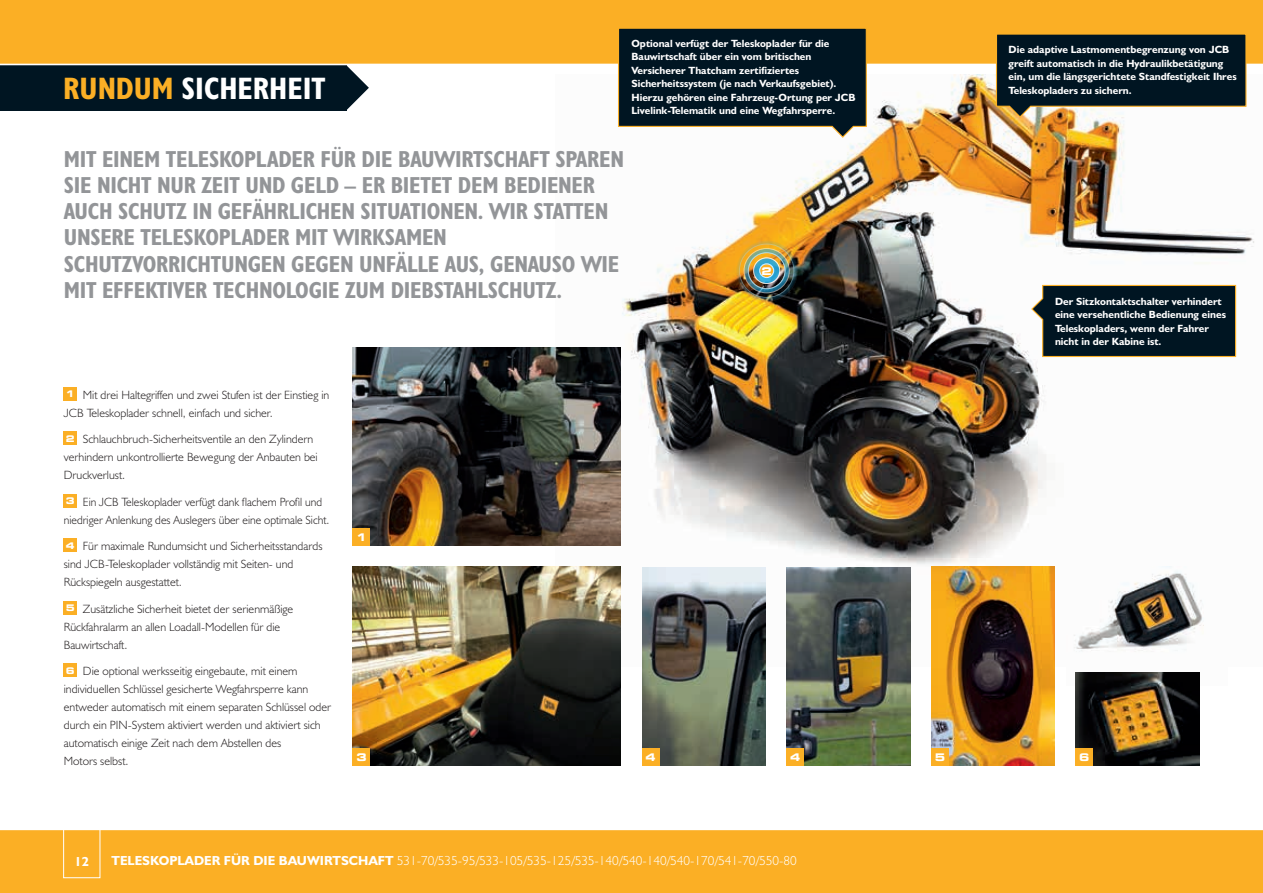
<style>
.page{position:relative;width:1263px;height:893px;background:#fff}
.page>*{position:absolute;margin:0;border:0;box-sizing:border-box;transform-origin:0 0}
.t1{font:31.2px "JCB Bold Condensed";color:#fff}
.t2{font:23.25px/26.2px "JCB Bold Condensed";letter-spacing:-.01em;color:#939598}
.t3{font:13.2px "JCB Light";color:#fff}
.t4{font:13.2px "JCB Bold";color:#fff}
.t5{font:12px/18px "JCB Light";color:#231f20}
.t6{font:10.5px/13.5px "JCB Bold";color:#fff}
.t7{font:700 expanded 10.5px "Square 721 BT";color:#fff}
.s1{color:#fbaf25}
.s2{font-family:"Square 721 BT";font-weight:700;font-stretch:expanded;font-size:9.15px;color:#fff}
.s3{font-family:"JCB Bold"}
</style>
<div class="page">
<img style="left:555px;top:74px;width:699px;height:592px">
<div style="left:0;top:829px;width:1263px;height:64px;background:#fbaf25"></div>
<hr style="left:0;top:829px;width:1263px;height:1px;background:#fff">
<svg style="left:346px;top:65px;width:23px;height:45px"></svg>
<div style="left:0;top:54px;width:346px;height:57px;background:#001522"></div>
<div style="left:0;top:0;width:1263px;height:64px;background:#fbaf25"></div>
<hr style="left:0;top:64px;width:1263px;height:1px;background:#fff">
<div style="left:64px;top:387px;width:13px;height:13px;background:#fbaf25"></div>
<div style="left:64px;top:432px;width:13px;height:13px;background:#fbaf25"></div>
<div style="left:64px;top:494px;width:13px;height:13px;background:#fbaf25"></div>
<div style="left:64px;top:539px;width:13px;height:13px;background:#fbaf25"></div>
<div style="left:64px;top:601px;width:13px;height:13px;background:#fbaf25"></div>
<div style="left:64px;top:664px;width:13px;height:13px;background:#fbaf25"></div>
<div style="left:63px;top:819px;width:37px;height:59px;border:1px solid #fff"></div>
<img style="left:1066px;top:567px;width:161px;height:119px">
<img style="left:931px;top:567px;width:124px;height:198px">
<img style="left:1076px;top:673px;width:123px;height:92px">
<svg style="left:995px;top:34px;width:252px;height:85px;background:#29373b"></svg>
<div style="left:931px;top:748px;width:17px;height:17px;background:#fbaf25"></div>
<div style="left:1076px;top:748px;width:17px;height:17px;background:#fbaf25"></div>
<svg style="left:617px;top:28px;width:250px;height:111px;background:#213139"></svg>
<svg style="left:1030px;top:284px;width:207px;height:74px;background:#1d2c32"></svg>
<img style="left:734px;top:239px;width:65px;height:63px">
<img style="left:353px;top:347px;width:268px;height:199px">
<div style="left:353px;top:529px;width:17px;height:17px;background:#fbaf25"></div>
<img style="left:642px;top:567px;width:123px;height:198px">
<img style="left:787px;top:567px;width:123px;height:198px">
<div style="left:787px;top:748px;width:17px;height:17px;background:#fbaf25"></div>
<div style="left:642px;top:748px;width:17px;height:17px;background:#fbaf25"></div>
<img style="left:353px;top:567px;width:268px;height:198px">
<div style="left:353px;top:748px;width:17px;height:17px;background:#fbaf25"></div>
<h1 class="t1" style="left:63px;top:69px;width:264px"><span class="s1">RUNDUM</span> SICHERHEIT</h1>
<p class="t6" style="left:631px;top:36px;width:225px">Optional verfügt der Teleskoplader für die Bauwirtschaft über ein vom britischen Versicherer Thatcham zertifiziertes Sicherheitssystem (je nach Verkaufsgebiet).<br>Hierzu gehören eine Fahrzeug-Ortung per JCB Livelink-Telematik und eine Wegfahrsperre.</p>
<p class="t2" style="left:64px;top:145px;width:562px">MIT EINEM TELESKOPLADER FÜR DIE BAUWIRTSCHAFT SPAREN SIE NICHT NUR ZEIT UND GELD – ER BIETET DEM BEDIENER AUCH SCHUTZ IN GEFÄHRLICHEN SITUATIONEN. WIR STATTEN UNSERE TELESKOPLADER MIT WIRKSAMEN SCHUTZVORRICHTUNGEN GEGEN UNFÄLLE AUS, GENAUSO WIE MIT EFFEKTIVER TECHNOLOGIE ZUM DIEBSTAHLSCHUTZ.</p>
<p class="t7" style="left:761px;top:264px;width:12px">2</p>
<p class="t5" style="left:64px;top:386px;width:267px"><span class="s2">1</span> Mit drei Haltegriffen und zwei Stufen ist der Einstieg in<br>JCB Teleskoplader schnell, einfach und sicher.</p>
<p class="t5" style="left:64px;top:430px;width:255px"><span class="s2">2</span> Schlauchbruch-Sicherheitsventile an den Zylindern verhindern unkontrollierte Bewegung der Anbauten bei<br>Druckverlust.</p>
<p class="t5" style="left:64px;top:493px;width:267px"><span class="s2">3</span> Ein JCB Teleskoplader verfügt dank flachem Profil und niedriger Anlenkung des Auslegers über eine optimale Sicht.</p>
<p class="t5" style="left:64px;top:537px;width:260px"><span class="s2">4</span> Für maximale Rundumsicht und Sicherheitsstandards sind JCB-Teleskoplader vollständig mit Seiten- und<br>Rückspiegeln ausgestattet.</p>
<p class="t5" style="left:64px;top:600px;width:231px"><span class="s2">5</span> Zusätzliche Sicherheit bietet der serienmäßige<br>Rückfahralarm an allen Loadall-Modellen für die<br>Bauwirtschaft.</p>
<p class="t5" style="left:64px;top:662px;width:269px"><span class="s2">6</span> Die optional werksseitig eingebaute, mit einem individuellen Schlüssel gesicherte Wegfahrsperre kann entweder automatisch mit einem separaten Schlüssel oder durch ein PIN-System aktiviert werden und aktiviert sich automatisch einige Zeit nach dem Abstellen des<br>Motors selbst.</p>
<p class="t7" style="left:356px;top:531px;width:12px">1</p>
<p class="t7" style="left:356px;top:751px;width:12px">3</p>
<p class="t7" style="left:645px;top:751px;width:12px">4</p>
<p class="t7" style="left:790px;top:751px;width:12px">4</p>
<p class="t4" style="left:75px;top:853px;width:16px">12</p>
<p class="t3" style="left:112px;top:852px;width:687px"><span class="s3">TELESKOPLADER FÜR DIE BAUWIRTSCHAFT</span> 531-70/535-95/533-105/535-125/535-140/540-140/540-170/541-70/550-80</p>
<p class="t6" style="left:1008px;top:43px;width:230px">Die adaptive Lastmomentbegrenzung von JCB greift automatisch in die Hydraulikbetätigung ein, um die längsgerichtete Standfestigkeit Ihres Teleskopladers zu sichern.</p>
<p class="t6" style="left:1055px;top:294px;width:173px">Der Sitzkontaktschalter verhindert eine versehentliche Bedienung eines Teleskopladers, wenn der Fahrer nicht in der Kabine ist.</p>
<p class="t7" style="left:935px;top:751px;width:12px">5</p>
<p class="t7" style="left:1079px;top:751px;width:12px">6</p>
</div>
